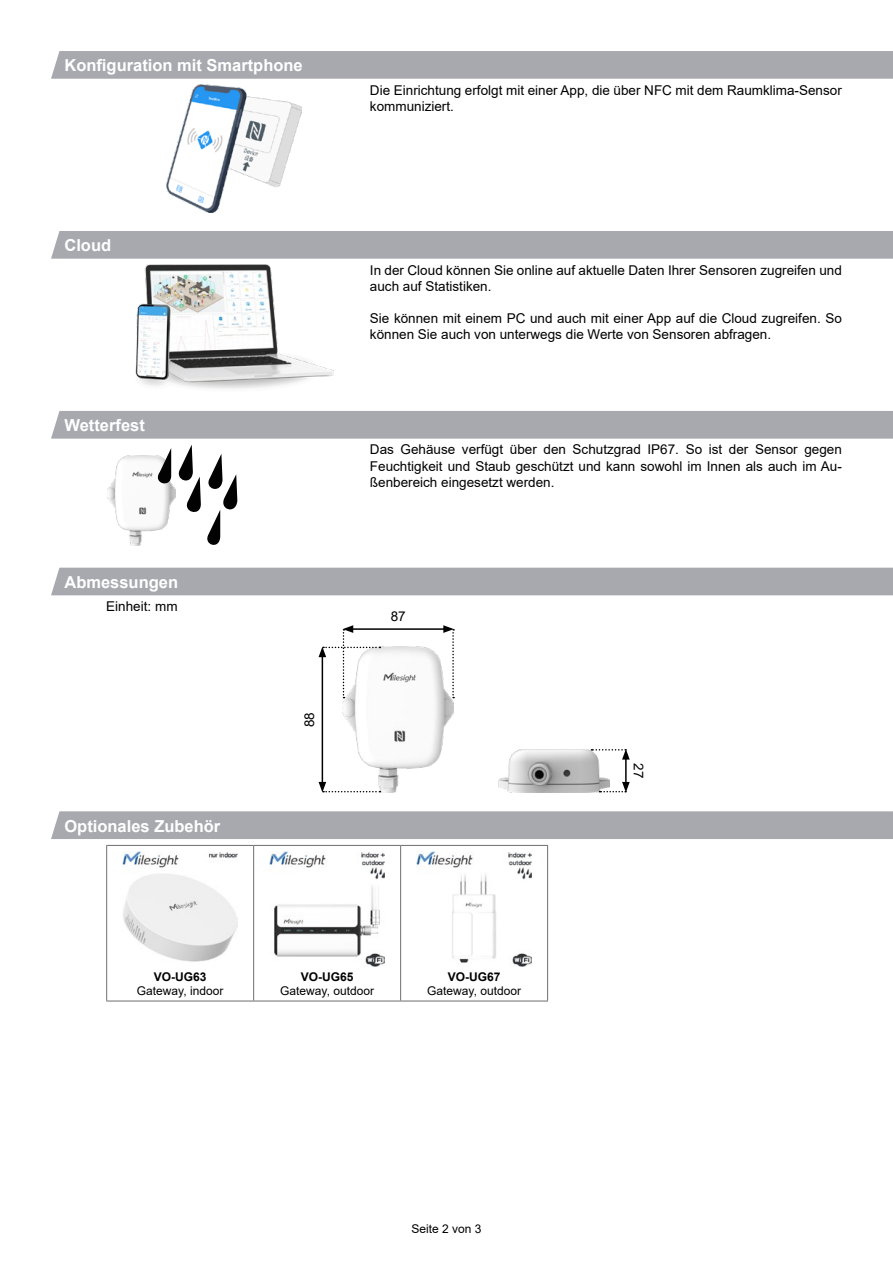
<style>
.page{position:relative;width:893px;height:1263px;background:#fff}
.page>*{position:absolute;margin:0;border:0;box-sizing:border-box;transform-origin:0 0}
.t1{font:700 16.5px "Arial";color:#fff}
.t2{font:13.5px/16.2px "Arial";color:#000}
.t3{font:12px "Arial";color:#000}
.t4{font:700 12px "Arial";color:#000}
</style>
<div class="page">
<div style="left:51px;top:51px;width:842px;height:28px;background:#a8a9af"></div>
<img style="left:167px;top:85px;width:134px;height:127px">
<div style="left:51px;top:231px;width:842px;height:28px;background:#a8a9af"></div>
<img style="left:135px;top:265px;width:199px;height:124px">
<div style="left:51px;top:411px;width:842px;height:28px;background:#a8a9af"></div>
<img style="left:107px;top:456px;width:45px;height:89px">
<svg style="left:152px;top:445px;width:85px;height:100px"></svg>
<div style="left:51px;top:568px;width:842px;height:27px;background:#a8a9af"></div>
<img style="left:343px;top:647px;width:111px;height:145px">
<img style="left:499px;top:749px;width:111px;height:43px">
<hr style="left:351px;top:628px;width:95px;height:2px;background:#000">
<hr style="left:322px;top:655px;width:1px;height:129px;background:#000">
<hr style="left:625px;top:757px;width:2px;height:27px;background:#000">
<svg style="left:443px;top:625px;width:11px;height:73px"></svg>
<svg style="left:319px;top:625px;width:61px;height:73px"></svg>
<svg style="left:319px;top:782px;width:61px;height:10px"></svg>
<svg style="left:599px;top:782px;width:31px;height:10px"></svg>
<svg style="left:591px;top:749px;width:39px;height:10px"></svg>
<div style="left:51px;top:811px;width:842px;height:28px;background:#a8a9af"></div>
<hr style="left:106px;top:845px;width:148px;height:1px;background:#6e6e6e">
<hr style="left:106px;top:846px;width:1px;height:155px;background:#6e6e6e">
<hr style="left:254px;top:845px;width:147px;height:1px;background:#6e6e6e">
<hr style="left:253px;top:846px;width:1px;height:155px;background:#6e6e6e">
<hr style="left:401px;top:845px;width:147px;height:1px;background:#6e6e6e">
<hr style="left:400px;top:846px;width:1px;height:155px;background:#6e6e6e">
<hr style="left:547px;top:846px;width:1px;height:155px;background:#6e6e6e">
<hr style="left:106px;top:1001px;width:148px;height:1px;background:#6e6e6e">
<hr style="left:254px;top:1001px;width:147px;height:1px;background:#6e6e6e">
<hr style="left:401px;top:1001px;width:147px;height:1px;background:#6e6e6e">
<img style="left:123px;top:851px;width:115px;height:111px">
<img style="left:270px;top:851px;width:115px;height:115px">
<img style="left:417px;top:851px;width:114px;height:115px">
<p class="t1" style="left:64px;top:54px;width:240px">Konfiguration mit Smartphone</p>
<p class="t1" style="left:64px;top:234px;width:48px">Cloud</p>
<p class="t1" style="left:64px;top:414px;width:82px">Wetterfest</p>
<p class="t1" style="left:64px;top:570px;width:115px">Abmessungen</p>
<p class="t2" style="left:106px;top:598px;width:73px">Einheit: mm</p>
<p class="t1" style="left:64px;top:814px;width:157px">Optionales Zubehör</p>
<p class="t2" style="left:301px;top:727px;width:17px;rotate:-90deg">88</p>
<p class="t2" style="left:370px;top:82px;width:473px">Die Einrichtung erfolgt mit einer App, die über NFC mit dem Raumklima-Sensor kommuniziert.</p>
<p class="t2" style="left:370px;top:262px;width:473px">In der Cloud können Sie online auf aktuelle Daten Ihrer Sensoren zugreifen und auch auf Statistiken.</p>
<p class="t2" style="left:370px;top:310px;width:473px">Sie können mit einem PC und auch mit einer App auf die Cloud zugreifen. So können Sie auch von unterwegs die Werte von Sensoren abfragen.</p>
<p class="t2" style="left:370px;top:441px;width:473px;text-align:justify">Das Gehäuse verfügt über den Schutzgrad IP67. So ist der Sensor gegen Feuchtigkeit und Staub geschützt und kann sowohl im Innen als auch im Au&shy;ßenbereich eingesetzt werden.</p>
<p class="t2" style="left:391px;top:608px;width:17px">87</p>
<p class="t2" style="left:647px;top:763px;width:17px;rotate:90deg">27</p>
<p class="t4" style="left:154px;top:968px;width:54px">VO-UG63</p>
<p class="t3" style="left:137px;top:982px;width:88px">Gateway, indoor</p>
<p class="t4" style="left:301px;top:968px;width:54px">VO-UG65</p>
<p class="t3" style="left:280px;top:982px;width:95px">Gateway, outdoor</p>
<p class="t4" style="left:448px;top:968px;width:54px">VO-UG67</p>
<p class="t3" style="left:427px;top:982px;width:95px">Gateway, outdoor</p>
<p class="t3" style="left:411px;top:1220px;width:72px">Seite 2 von 3</p>
</div>
